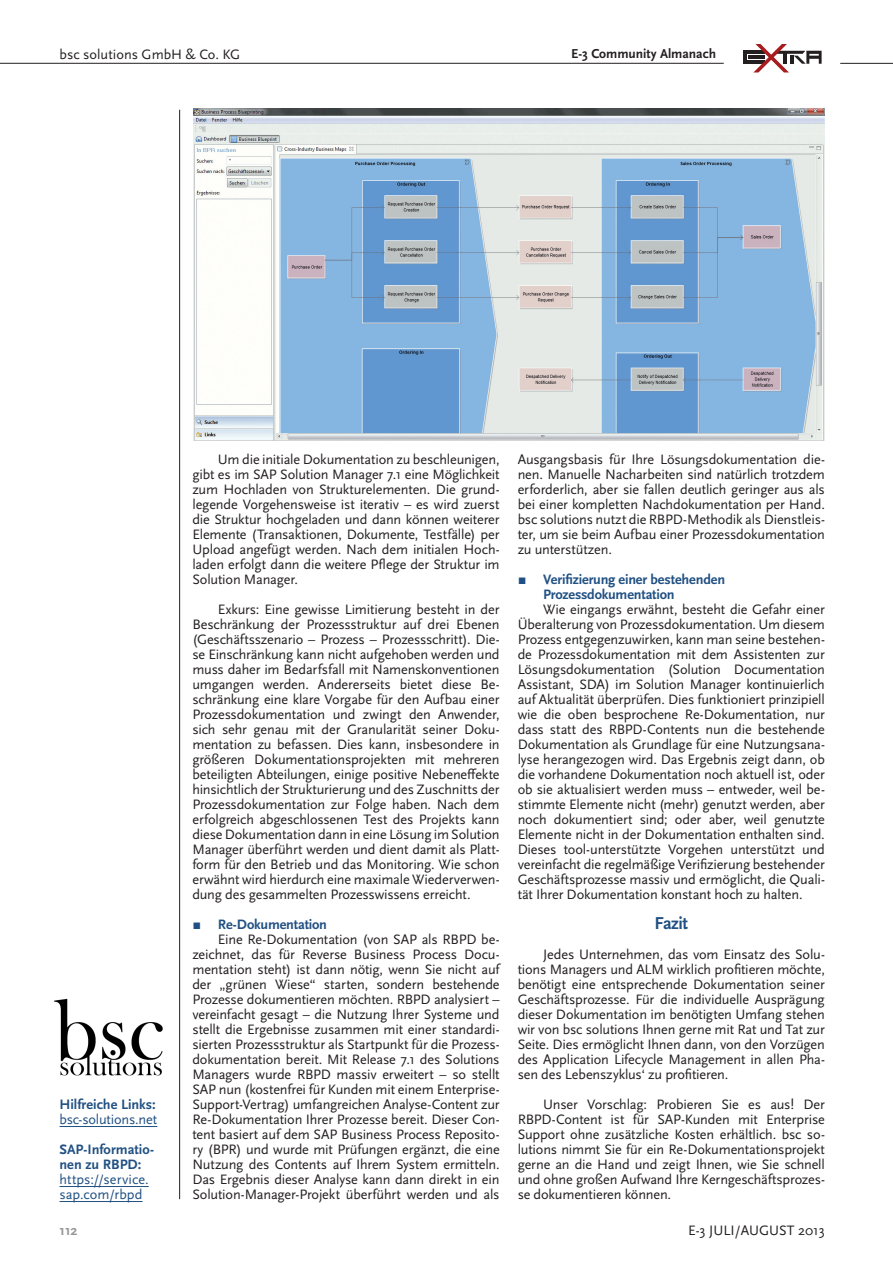
<style>
.page{position:relative;width:893px;height:1263px;background:#fff}
.page>*{position:absolute;margin:0;border:0;box-sizing:border-box;transform-origin:0 0}
.t1{font:700 18px "Scala Sans OT";letter-spacing:-.025em;color:#205083}
.t2{font:14.25px/15px "Scala Sans OT";letter-spacing:-.01em;color:#231f20;text-align:justify}
.t3{font:700 14.25px/15px "Scala Sans OT";letter-spacing:-.005em;color:#205083}
.t4{font:14.25px/15px "Scala Sans OT";color:#205083}
.t5{font:700 14.25px "Scala Sans OT";color:#939598}
.t6{font:700 13.5px "Scala Sans OT";color:#231f20}
</style>
<div class="page">
<hr style="left:0;top:63px;width:724px;height:1px;background:#231f20">
<hr style="left:840px;top:63px;width:53px;height:1px;background:#231f20">
<hr style="left:744px;top:51px;width:21px;height:3px;background:#231f20">
<hr style="left:748px;top:56px;width:17px;height:3px;background:#231f20">
<hr style="left:744px;top:61px;width:21px;height:3px;background:#231f20">
<svg style="left:744px;top:54px;width:3px;height:7px"></svg>
<svg style="left:753px;top:44px;width:69px;height:28px"></svg>
<hr style="left:179px;top:110px;width:1px;height:1089px;background:#231f20">
<img style="left:193px;top:108px;width:632px;height:332px">
<img style="left:54px;top:998px;width:109px;height:78px">
<hr style="left:60px;top:1126px;width:97px;height:1px;background:#205083">
<hr style="left:60px;top:1186px;width:89px;height:1px;background:#205083">
<hr style="left:60px;top:1201px;width:83px;height:1px;background:#205083">
<p class="t2" style="left:60px;top:47px;width:182px">bsc solutions GmbH &amp; Co. KG</p>
<p class="t6" style="left:571px;top:46px;width:146px">E-3 Community Almanach</p>
<p class="t3" style="left:60px;top:1097px;width:98px">Hilfreiche Links:</p>
<p class="t4" style="left:60px;top:1112px;width:99px">bsc-solutions.net</p>
<p class="t3" style="left:60px;top:1142px;width:96px">SAP-Informatio&shy;nen zu RBPD:</p>
<p class="t4" style="left:60px;top:1172px;width:91px">https://service. sap.com/rbpd</p>
<p class="t2" style="left:192px;top:452px;width:309px;text-indent:26px">Um die initiale Dokumentation zu beschleunigen, gibt es im SAP Solution Manager 7.1 eine Möglichkeit zum Hochladen von Strukturelementen. Die grund&shy;legende Vorgehensweise ist iterativ – es wird zuerst die Struktur hochgeladen und dann können weiterer Elemente (Transaktionen, Dokumente, Testfälle) per Upload angefügt werden. Nach dem initialen Hoch&shy;laden erfolgt dann die weitere Pflege der Struktur im Solution Manager.</p>
<p class="t2" style="left:192px;top:602px;width:309px;text-indent:26px">Exkurs: Eine gewisse Limitierung besteht in der Beschränkung der Prozessstruktur auf drei Ebenen (Geschäftsszenario – Prozess – Prozessschritt). Die&shy;se Einschränkung kann nicht aufgehoben werden und muss daher im Bedarfsfall mit Namenskonventionen umgangen werden. Andererseits bietet diese Be&shy;schränkung eine klare Vorgabe für den Aufbau einer Prozessdokumentation und zwingt den Anwender, sich sehr genau mit der Granularität seiner Doku&shy;mentation zu befassen. Dies kann, insbesondere in größeren Dokumentationsprojekten mit mehreren beteiligten Abteilungen, einige positive Nebeneffekte hinsichtlich der Strukturierung und des Zuschnitts der Prozessdokumentation zur Folge haben. Nach dem erfolgreich abgeschlossenen Test des Projekts kann diese Dokumentation dann in eine Lösung im Solution Manager überführt werden und dient damit als Platt&shy;form für den Betrieb und das Monitoring. Wie schon erwähnt wird hierdurch eine maximale Wiederverwen&shy;dung des gesammelten Prozesswissens erreicht.</p>
<p class="t3" style="left:192px;top:917px;width:136px">▪ Re-Dokumentation</p>
<p class="t2" style="left:192px;top:932px;width:309px;text-indent:26px">Eine Re-Dokumentation (von SAP als RBPD be&shy;zeichnet, das für Reverse Business Process Docu&shy;mentation steht) ist dann nötig, wenn Sie nicht auf der „grünen Wiese“ starten, sondern bestehende Prozesse dokumentieren möchten. RBPD analysiert – vereinfacht gesagt – die Nutzung Ihrer Systeme und stellt die Ergebnisse zusammen mit einer standardi&shy;sierten Prozessstruktur als Startpunkt für die Prozess&shy;dokumentation bereit. Mit Release 7.1 des Solutions Managers wurde RBPD massiv erweitert – so stellt SAP nun (kostenfrei für Kunden mit einem Enterprise-Support-Vertrag) umfangreichen Analyse-Content zur Re-Dokumentation Ihrer Prozesse bereit. Dieser Con&shy;tent basiert auf dem SAP Business Process Reposito&shy;ry (BPR) und wurde mit Prüfungen ergänzt, die eine Nutzung des Contents auf Ihrem System ermitteln.<br>Das Ergebnis dieser Analyse kann dann direkt in ein Solution-Manager-Projekt überführt werden und als</p>
<p class="t2" style="left:518px;top:452px;width:309px">Ausgangsbasis für Ihre Lösungsdokumentation die&shy;nen. Manuelle Nacharbeiten sind natürlich trotzdem erforderlich, aber sie fallen deutlich geringer aus als bei einer kompletten Nachdokumentation per Hand. bsc solutions nutzt die RBPD-Methodik als Dienstleis&shy;ter, um sie beim Aufbau einer Prozessdokumentation zu unterstützen.</p>
<p class="t3" style="left:543px;top:572px;width:183px;text-indent:-26px">▪ Verifizierung einer bestehenden<br>Prozessdokumentation</p>
<p class="t2" style="left:518px;top:602px;width:309px;text-indent:26px">Wie eingangs erwähnt, besteht die Gefahr einer Überalterung von Prozessdokumentation. Um diesem Prozess entgegenzuwirken, kann man seine bestehen&shy;de Prozessdokumentation mit dem Assistenten zur Lösungsdokumentation (Solution Documentation Assistant, SDA) im Solution Manager kontinuierlich auf Aktualität überprüfen. Dies funktioniert prinzipiell wie die oben besprochene Re-Dokumentation, nur dass statt des RBPD-Contents nun die bestehende Dokumentation als Grundlage für eine Nutzungsana&shy;lyse herangezogen wird. Das Ergebnis zeigt dann, ob die vorhandene Dokumentation noch aktuell ist, oder ob sie aktualisiert werden muss – entweder, weil be&shy;stimmte Elemente nicht (mehr) genutzt werden, aber noch dokumentiert sind; oder aber, weil genutzte Elemente nicht in der Dokumentation enthalten sind.<br>Dieses tool-unterstützte Vorgehen unterstützt und vereinfacht die regelmäßige Verifizierung bestehender Geschäftsprozesse massiv und ermöglicht, die Quali&shy;tät Ihrer Dokumentation konstant hoch zu halten.</p>
<p class="t1" style="left:654px;top:912px;width:35px">Fazit</p>
<p class="t2" style="left:518px;top:947px;width:309px;text-indent:26px">Jedes Unternehmen, das vom Einsatz des Solu&shy;tions Managers und ALM wirklich profitieren möchte, benötigt eine entsprechende Dokumentation seiner Geschäftsprozesse. Für die individuelle Ausprägung dieser Dokumentation im benötigten Umfang stehen wir von bsc solutions Ihnen gerne mit Rat und Tat zur Seite. Dies ermöglicht Ihnen dann, von den Vorzügen des Application Lifecycle Management in allen Pha&shy;sen des Lebenszyklus‘ zu profitieren.</p>
<p class="t2" style="left:518px;top:1097px;width:309px;text-indent:26px">Unser Vorschlag: Probieren Sie es aus! Der RBPD-Content ist für SAP-Kunden mit Enterprise Support ohne zusätzliche Kosten erhältlich. bsc so&shy;lutions nimmt Sie für ein Re-Dokumentationsprojekt gerne an die Hand und zeigt Ihnen, wie Sie schnell und ohne großen Aufwand Ihre Kerngeschäftsprozes&shy;se dokumentieren können.</p>
<p class="t5" style="left:60px;top:1222px;width:20px">112</p>
<p class="t2" style="left:688px;top:1223px;width:138px">E-3 JULI/AUGUST 2013</p>
</div>
